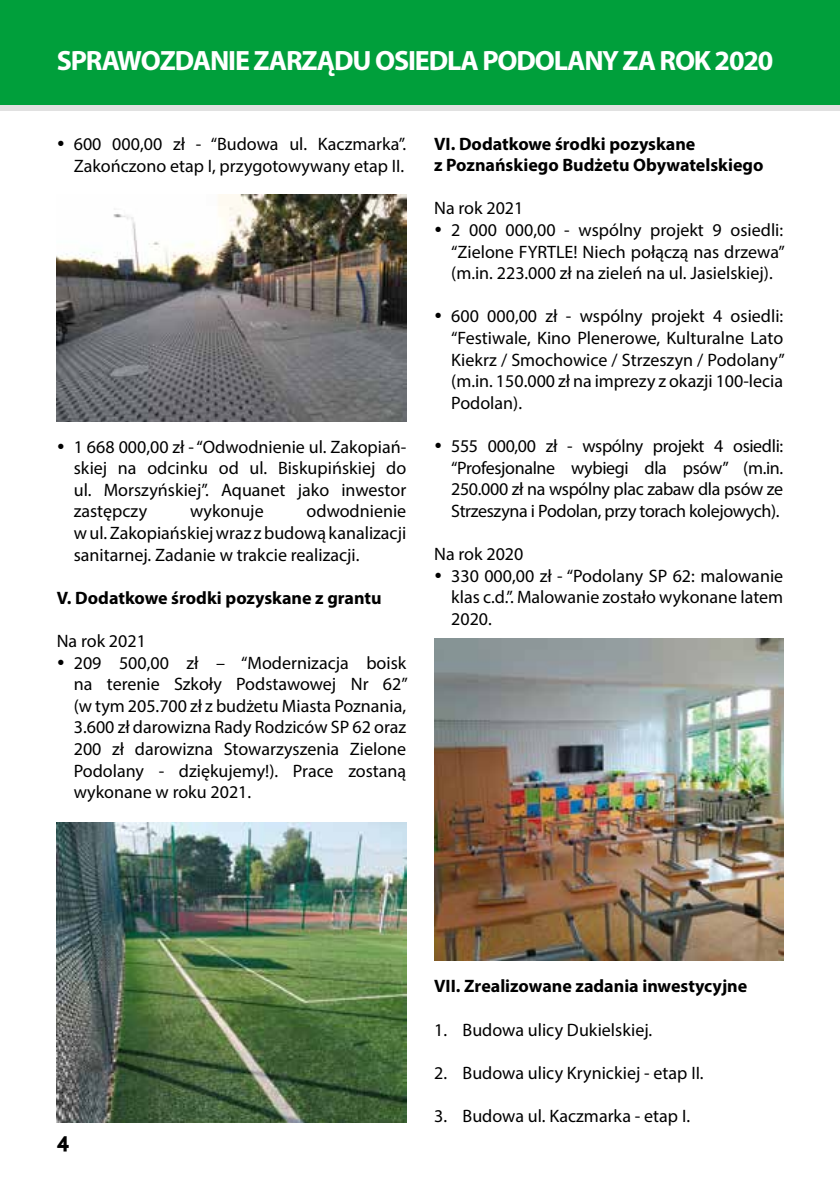
<style>
.page{position:relative;width:840px;height:1191px;background:#fff}
.page>*{position:absolute;margin:0;border:0;box-sizing:border-box;transform-origin:0 0}
.t1{font:700 28px "Myriad Pro";letter-spacing:-.04em;color:#fff}
.t2{font:700 20px "Apex New";color:#000}
.t3{font:18px/21.6px "Myriad Pro";color:#000;text-align:justify}
.t4{font:700 18px/21.6px "Myriad Pro";color:#000}
</style>
<div class="page">
<div style="left:0;top:105px;width:839px;height:6px;background:#e1e1e1"></div>
<div style="left:0;top:0;width:839px;height:105px;background:#009f3b"></div>
<img style="left:57px;top:194px;width:349px;height:227px">
<img style="left:57px;top:822px;width:349px;height:301px">
<img style="left:434px;top:638px;width:348px;height:322px">
<h1 class="t1" style="left:57px;top:42px;width:717px">SPRAWOZDANIE ZARZĄDU OSIEDLA PODOLANY ZA ROK 2020</h1>
<p class="t3" style="left:57px;top:133px;width:351px;text-align:right">• 600 000,00 zł - “Budowa ul. Kaczmarka”.<br>Zakończono etap I, przygotowywany etap II.</p>
<p class="t3" style="left:74px;top:435px;width:334px;text-indent:-17px">• 1 668 000,00 zł - “Odwodnienie ul. Zakopiań&shy;skiej na odcinku od ul. Biskupińskiej do ul. Morszyńskiej”. Aquanet jako inwestor zastępczy</p>
<p class="t3" style="left:74px;top:500px;width:334px;text-indent:233px">odwodnienie w ul. Zakopiańskiej wraz z budową kanalizacji sanitarnej. Zadanie w trakcie realizacji.</p>
<p class="t4" style="left:57px;top:586px;width:326px">V. Dodatkowe środki pozyskane z grantu</p>
<p class="t3" style="left:57px;top:630px;width:91px">Na rok 2021</p>
<p class="t3" style="left:74px;top:651px;width:335px;text-indent:-17px">• 209 500,00 zł – “Modernizacja boisk na terenie Szkoły Podstawowej Nr 62” (w tym 205.700 zł z budżetu Miasta Poznania, 3.600 zł darowizna Rady Rodziców SP 62 oraz 200 zł darowizna Stowarzyszenia Zielone Podolany - dziękujemy!). Prace zostaną wykonane w roku 2021.</p>
<p class="t3" style="left:190px;top:500px;width:75px">wykonuje</p>
<p class="t4" style="left:434px;top:132px;width:331px">VI. Dodatkowe środki pozyskane<br>z Poznańskiego Budżetu Obywatelskiego</p>
<p class="t3" style="left:434px;top:197px;width:91px">Na rok 2021</p>
<p class="t3" style="left:451px;top:219px;width:335px;text-indent:-17px">• 2 000 000,00 - wspólny projekt 9 osiedli: “Zielone FYRTLE! Niech połączą nas drzewa” (m.in. 223.000 zł na zieleń na ul. Jasielskiej).</p>
<p class="t3" style="left:451px;top:305px;width:335px;text-indent:-17px">• 600 000,00 zł - wspólny projekt 4 osiedli: “Festiwale, Kino Plenerowe, Kulturalne Lato Kiekrz / Smochowice / Strzeszyn / Podolany” (m.in. 150.000 zł na imprezy z okazji 100-lecia Podolan).</p>
<p class="t3" style="left:451px;top:435px;width:333px;text-indent:-17px">• 555 000,00 zł - wspólny projekt 4 osiedli: “Profesjonalne wybiegi dla psów” (m.in.<br>250.000 zł na wspólny plac zabaw dla psów ze Strzeszyna i Podolan, przy torach kolejowych).</p>
<p class="t3" style="left:434px;top:543px;width:91px">Na rok 2020</p>
<p class="t3" style="left:451px;top:564px;width:333px;text-indent:-17px">• 330 000,00 zł - “Podolany SP 62: malowanie klas c.d.”. Malowanie zostało wykonane latem 2020.</p>
<p class="t2" style="left:57px;top:1127px;width:14px">4</p>
<p class="t4" style="left:434px;top:975px;width:314px">VII. Zrealizowane zadania inwestycyjne</p>
<p class="t3" style="left:434px;top:1018px;width:219px">1. Budowa ulicy Dukielskiej.</p>
<p class="t3" style="left:434px;top:1061px;width:271px">2. Budowa ulicy Krynickiej - etap II.</p>
<p class="t3" style="left:434px;top:1104px;width:257px">3. Budowa ul. Kaczmarka - etap I.</p>
</div>
